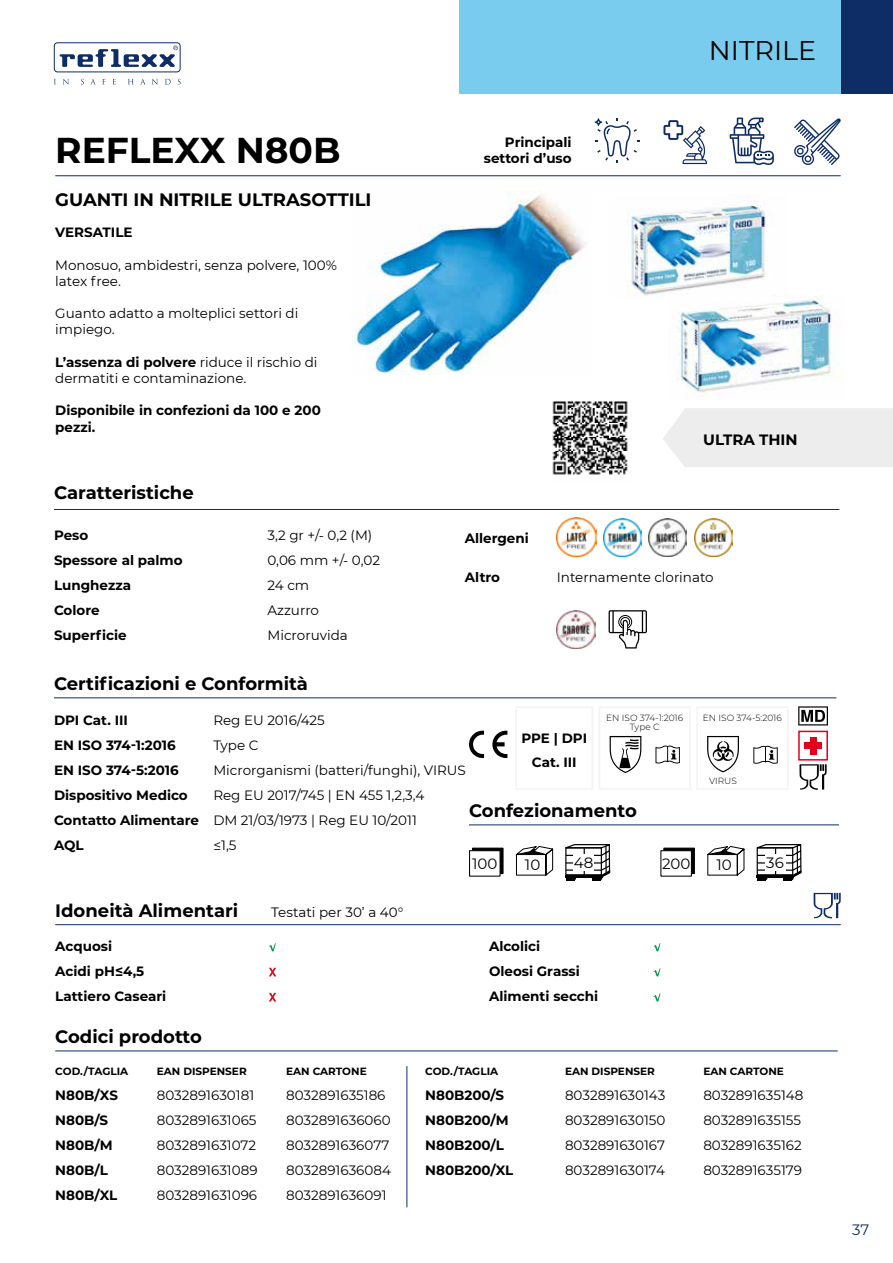
<style>
.page{position:relative;width:893px;height:1263px;background:#fff}
.page>*{position:absolute;margin:0;border:0;box-sizing:border-box;transform-origin:0 0}
.t1{font:700 36px "Montserrat";color:#000}
.t2{font:27px "Montserrat";color:#000}
.t3{font:700 18px "Montserrat";color:#000}
.t4{font:15px "Montserrat";color:#000}
.t5{font:700 15px "Montserrat";color:#000}
.t6{font:15px "Montserrat";color:#0e2c66}
.t7{font:13.5px/16.2px "Montserrat";color:#000}
.t8{font:700 13.5px/16.2px "Montserrat";color:#000}
.t9{font:700 10.5px "Montserrat";color:#000}
.t10{font:300 9px/9px "Montserrat";color:#000;text-align:center}
.s1{font-weight:700}
</style>
<div class="page">
<div style="left:459px;top:0;width:434px;height:94px;background:#7accee"></div>
<div style="left:842px;top:0;width:51px;height:94px;background:#0e2c66"></div>
<div style="left:54px;top:43px;width:126px;height:29px;border:1px solid #0e2c66;border-radius:3px"></div>
<svg style="left:60px;top:46px;width:118px;height:21px"></svg>
<svg style="left:63px;top:79px;width:6px;height:6px"></svg>
<svg style="left:81px;top:79px;width:3px;height:6px"></svg>
<svg style="left:91px;top:79px;width:4px;height:5px"></svg>
<svg style="left:102px;top:79px;width:3px;height:5px"></svg>
<svg style="left:113px;top:79px;width:3px;height:6px"></svg>
<svg style="left:128px;top:79px;width:6px;height:5px"></svg>
<svg style="left:141px;top:79px;width:4px;height:5px"></svg>
<svg style="left:152px;top:79px;width:6px;height:6px"></svg>
<svg style="left:165px;top:79px;width:6px;height:6px"></svg>
<hr style="left:55px;top:175px;width:786px;height:1px;background:#0e2c66">
<div style="left:663px;top:408px;width:230px;height:59px;background:#ededed"></div>
<hr style="left:55px;top:1050px;width:783px;height:1px;background:#0e2c66">
<img style="left:626px;top:201px;width:160px;height:95px">
<img style="left:677px;top:296px;width:163px;height:101px">
<img style="left:352px;top:190px;width:234px;height:185px">
<svg style="left:794px;top:118px;width:47px;height:47px"></svg>
<hr style="left:55px;top:924px;width:786px;height:1px;background:#0e2c66">
<svg style="left:269px;top:943px;width:7px;height:8px"></svg>
<svg style="left:269px;top:968px;width:7px;height:8px"></svg>
<svg style="left:269px;top:993px;width:7px;height:8px"></svg>
<svg style="left:653px;top:943px;width:7px;height:59px"></svg>
<svg style="left:814px;top:893px;width:27px;height:25px"></svg>
<svg style="left:730px;top:118px;width:44px;height:47px"></svg>
<svg style="left:595px;top:118px;width:45px;height:45px"></svg>
<hr style="left:406px;top:1066px;width:1px;height:141px;background:#0e2c66">
<svg style="left:663px;top:120px;width:44px;height:44px"></svg>
<svg style="left:798px;top:706px;width:30px;height:19px"></svg>
<svg style="left:799px;top:764px;width:28px;height:26px"></svg>
<div style="left:810px;top:737px;width:6px;height:17px;background:#e2001a"></div>
<div style="left:804px;top:742px;width:18px;height:7px;background:#e2001a"></div>
<div style="left:798px;top:731px;width:30px;height:29px;border:2px solid #e2001a"></div>
<hr style="left:54px;top:697px;width:782px;height:1px;background:#0e2c66">
<hr style="left:54px;top:509px;width:785px;height:1px;background:#0e2c66">
<div style="left:599px;top:706px;width:92px;height:84px;border:2px solid #e6e6e5"></div>
<svg style="left:610px;top:736px;width:31px;height:37px"></svg>
<svg style="left:655px;top:745px;width:25px;height:18px"></svg>
<div style="left:696px;top:706px;width:92px;height:84px;border:2px solid #e6e6e5"></div>
<svg style="left:707px;top:736px;width:32px;height:36px"></svg>
<svg style="left:753px;top:746px;width:25px;height:18px"></svg>
<hr style="left:469px;top:824px;width:370px;height:1px;background:#0e2c66">
<svg style="left:565px;top:844px;width:46px;height:36px"></svg>
<div style="left:573px;top:854px;width:21px;height:17px;background:#fff"></div>
<svg style="left:516px;top:846px;width:38px;height:30px"></svg>
<svg style="left:469px;top:730px;width:38px;height:144px"></svg>
<svg style="left:756px;top:844px;width:46px;height:36px"></svg>
<div style="left:765px;top:854px;width:20px;height:17px;background:#fff"></div>
<svg style="left:707px;top:846px;width:38px;height:30px"></svg>
<svg style="left:663px;top:847px;width:32px;height:27px"></svg>
<div style="left:515px;top:706px;width:78px;height:84px;border:2px solid #e6e6e5"></div>
<img style="left:557px;top:610px;width:38px;height:38px">
<img style="left:557px;top:517px;width:39px;height:40px">
<img style="left:603px;top:518px;width:38px;height:38px">
<img style="left:649px;top:518px;width:38px;height:38px">
<img style="left:694px;top:518px;width:38px;height:38px">
<img style="left:552px;top:401px;width:76px;height:74px">
<svg style="left:609px;top:610px;width:38px;height:38px"></svg>
<h1 class="t1" style="left:55px;top:133px;width:287px">REFLEXX N80B</h1>
<h3 class="t3" style="left:55px;top:191px;width:318px">GUANTI IN NITRILE ULTRASOTTILI</h3>
<p class="t8" style="left:55px;top:225px;width:79px">VERSATILE</p>
<p class="t7" style="left:55px;top:257px;width:283px">Monosuo, ambidestri, senza polvere, 100% latex free.</p>
<p class="t7" style="left:55px;top:306px;width:245px">Guanto adatto a molteplici settori di impiego.</p>
<p class="t7" style="left:55px;top:354px;width:264px"><span class="s1">L’assenza di polvere</span> riduce il rischio di dermatiti e contaminazione.</p>
<p class="t8" style="left:55px;top:403px;width:267px">Disponibile in confezioni da 100 e 200 pezzi.</p>
<h3 class="t3" style="left:54px;top:484px;width:141px">Caratteristiche</h3>
<p class="t8" style="left:54px;top:527px;width:36px">Peso</p>
<p class="t7" style="left:268px;top:527px;width:106px">3,2 gr +/- 0,2 (M)</p>
<p class="t8" style="left:54px;top:552px;width:130px">Spessore al palmo</p>
<p class="t7" style="left:268px;top:552px;width:114px">0,06 mm +/- 0,02</p>
<p class="t8" style="left:54px;top:577px;width:79px">Lunghezza</p>
<p class="t7" style="left:268px;top:577px;width:43px">24 cm</p>
<p class="t8" style="left:54px;top:603px;width:47px">Colore</p>
<p class="t7" style="left:268px;top:603px;width:53px">Azzurro</p>
<p class="t8" style="left:54px;top:628px;width:74px">Superficie</p>
<p class="t7" style="left:268px;top:628px;width:82px">Microruvida</p>
<h3 class="t3" style="left:54px;top:675px;width:256px">Certificazioni e Conformità</h3>
<p class="t8" style="left:484px;top:135px;width:89px;text-align:right">Principali settori d’uso</p>
<h2 class="t2" style="left:709px;top:37px;width:109px">NITRILE</h2>
<p class="t5" style="left:703px;top:432px;width:96px">ULTRA THIN</p>
<p class="t8" style="left:465px;top:531px;width:66px">Allergeni</p>
<p class="t8" style="left:465px;top:569px;width:37px">Altro</p>
<p class="t7" style="left:557px;top:569px;width:158px">Internamente clorinato</p>
<p class="t8" style="left:54px;top:712px;width:75px">DPI Cat. III</p>
<p class="t7" style="left:213px;top:712px;width:113px">Reg EU 2016/425</p>
<p class="t8" style="left:54px;top:737px;width:123px">EN ISO 374-1:2016</p>
<p class="t7" style="left:213px;top:737px;width:47px">Type C</p>
<p class="t8" style="left:54px;top:762px;width:126px">EN ISO 374-5:2016</p>
<p class="t7" style="left:213px;top:762px;width:254px">Microrganismi (batteri/funghi), VIRUS</p>
<p class="t8" style="left:54px;top:787px;width:135px">Dispositivo Medico</p>
<p class="t10" style="left:606px;top:714px;width:78px">EN ISO 374-1:2016<br>Type C</p>
<p class="t10" style="left:703px;top:714px;width:80px">EN ISO 374-5:2016</p>
<p class="t8" style="left:521px;top:726px;width:67px;line-height:24px;text-align:center">PPE | DPI<br>Cat. III</p>
<p class="t10" style="left:709px;top:777px;width:29px">VIRUS</p>
<p class="t7" style="left:54px;top:783px;width:372px;line-height:25.2px;text-indent:159px">Reg EU 2017/745 | EN 455 1,2,3,4<br><span class="s1">Contatto Alimentare</span> DM 21/03/1973 | Reg EU 10/2011<br><span class="s1">AQL</span></p>
<h3 class="t3" style="left:469px;top:802px;width:169px">Confezionamento</h3>
<p class="t7" style="left:213px;top:837px;width:25px">≤1,5</p>
<p class="t4" style="left:472px;top:857px;width:27px">100</p>
<p class="t4" style="left:525px;top:857px;width:17px">10</p>
<p class="t4" style="left:574px;top:855px;width:21px">48</p>
<p class="t4" style="left:662px;top:857px;width:30px">200</p>
<p class="t4" style="left:716px;top:857px;width:17px">10</p>
<p class="t4" style="left:766px;top:855px;width:19px">36</p>
<h3 class="t3" style="left:55px;top:902px;width:184px">Idoneità Alimentari</h3>
<p class="t7" style="left:271px;top:905px;width:134px">Testati per 30’ a 40°</p>
<p class="t8" style="left:55px;top:939px;width:58px">Acquosi</p>
<p class="t8" style="left:489px;top:939px;width:53px">Alcolici</p>
<p class="t8" style="left:55px;top:964px;width:90px">Acidi pH≤4,5</p>
<p class="t8" style="left:489px;top:964px;width:92px">Oleosi Grassi</p>
<p class="t8" style="left:55px;top:989px;width:112px">Lattiero Caseari</p>
<p class="t8" style="left:489px;top:989px;width:111px">Alimenti secchi</p>
<h3 class="t3" style="left:55px;top:1028px;width:148px">Codici prodotto</h3>
<p class="t9" style="left:55px;top:1066px;width:74px">COD./TAGLIA</p>
<p class="t9" style="left:157px;top:1066px;width:91px">EAN DISPENSER</p>
<p class="t9" style="left:286px;top:1066px;width:82px">EAN CARTONE</p>
<p class="t9" style="left:425px;top:1066px;width:74px">COD./TAGLIA</p>
<p class="t9" style="left:565px;top:1066px;width:91px">EAN DISPENSER</p>
<p class="t9" style="left:703px;top:1066px;width:82px">EAN CARTONE</p>
<p class="t8" style="left:55px;top:1087px;width:64px">N80B/XS</p>
<p class="t7" style="left:157px;top:1087px;width:99px">8032891630181</p>
<p class="t7" style="left:286px;top:1087px;width:101px">8032891635186</p>
<p class="t8" style="left:425px;top:1087px;width:80px">N80B200/S</p>
<p class="t7" style="left:565px;top:1087px;width:102px">8032891630143</p>
<p class="t7" style="left:703px;top:1087px;width:102px">8032891635148</p>
<p class="t8" style="left:55px;top:1112px;width:54px">N80B/S</p>
<p class="t7" style="left:157px;top:1112px;width:101px">8032891631065</p>
<p class="t7" style="left:286px;top:1112px;width:106px">8032891636060</p>
<p class="t8" style="left:425px;top:1112px;width:85px">N80B200/M</p>
<p class="t7" style="left:565px;top:1112px;width:102px">8032891630150</p>
<p class="t7" style="left:703px;top:1112px;width:99px">8032891635155</p>
<p class="t8" style="left:55px;top:1137px;width:59px">N80B/M</p>
<p class="t7" style="left:157px;top:1137px;width:101px">8032891631072</p>
<p class="t7" style="left:286px;top:1137px;width:105px">8032891636077</p>
<p class="t8" style="left:425px;top:1137px;width:80px">N80B200/L</p>
<p class="t7" style="left:565px;top:1137px;width:101px">8032891630167</p>
<p class="t7" style="left:703px;top:1137px;width:100px">8032891635162</p>
<p class="t8" style="left:55px;top:1162px;width:54px">N80B/L</p>
<p class="t7" style="left:157px;top:1162px;width:102px">8032891631089</p>
<p class="t7" style="left:286px;top:1162px;width:106px">8032891636084</p>
<p class="t8" style="left:425px;top:1162px;width:90px">N80B200/XL</p>
<p class="t7" style="left:565px;top:1162px;width:101px">8032891630174</p>
<p class="t7" style="left:703px;top:1162px;width:100px">8032891635179</p>
<p class="t8" style="left:55px;top:1187px;width:64px">N80B/XL</p>
<p class="t7" style="left:157px;top:1187px;width:102px">8032891631096</p>
<p class="t7" style="left:286px;top:1187px;width:102px">8032891636091</p>
<p class="t6" style="left:852px;top:1222px;width:19px">37</p>
</div>
